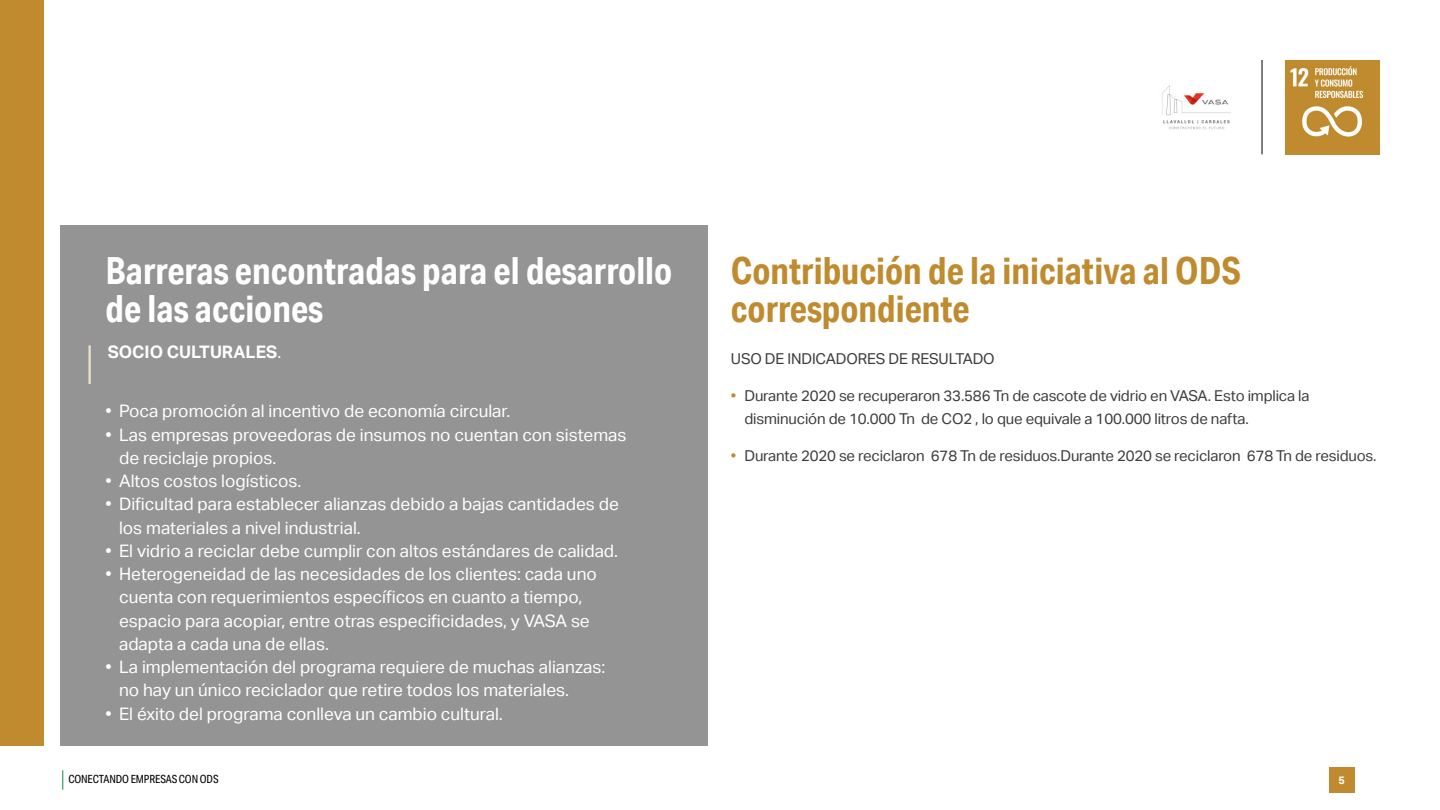
<style>
.page{position:relative;width:1440px;height:810px;background:#fff}
.page>*{position:absolute;margin:0;border:0;box-sizing:border-box;transform-origin:0 0}
.t1{font:700 37.5px/38.2px "Aktiv Grotesk Cd";color:#fff}
.t2{font:700 37.5px/38.2px "Aktiv Grotesk Cd";color:#bf8b2e}
.t3{font:17.25px/23.2px "Aktiv Grotesk";color:#fff}
.t4{font:700 17.25px "Aktiv Grotesk";color:#fff}
.t5{font:15px/23.2px "Aktiv Grotesk";letter-spacing:-.01em;color:#3c3c3b}
.t6{font:11.25px "Aktiv Grotesk Cd";letter-spacing:-.01em;color:#000}
.t7{font:700 10.88px "Aktiv Grotesk";color:#fff}
.s1{font-weight:400}
.s2{color:#bf8b2e}
</style>
<div class="page">
<svg style="left:62px;top:770px;width:1px;height:20px"></svg>
<img style="left:1285px;top:60px;width:95px;height:95px">
<hr style="left:1262px;top:60px;width:1px;height:94px;background:#000">
<div style="left:1329px;top:767px;width:25px;height:26px;background:#bf8b2e"></div>
<img style="left:1162px;top:85px;width:69px;height:45px">
<div style="left:0;top:0;width:44px;height:746px;background:#bf8b2e"></div>
<div style="left:60px;top:225px;width:648px;height:521px;background:#949494"></div>
<hr style="left:88px;top:345px;width:3px;height:39px;background:#efe2cb">
<h1 class="t1" style="left:106px;top:251px;width:568px">Barreras encontradas para el desarrollo de las acciones</h1>
<p class="t4" style="left:108px;top:342px;width:175px">SOCIO CULTURALES<span class="s1">.</span></p>
<p class="t3" style="left:106px;top:400px;width:406px">• Poca promoción al incentivo de economía circular.</p>
<p class="t3" style="left:119px;top:423px;width:509px;text-indent:-14px">• Las empresas proveedoras de insumos no cuentan con sistemas de reciclaje propios.</p>
<p class="t3" style="left:106px;top:469px;width:197px">• Altos costos logísticos.</p>
<p class="t3" style="left:119px;top:493px;width:501px;text-indent:-14px">• Dificultad para establecer alianzas debido a bajas cantidades de los materiales a nivel industrial.</p>
<p class="t3" style="left:106px;top:539px;width:514px">• El vidrio a reciclar debe cumplir con altos estándares de calidad.</p>
<p class="t3" style="left:119px;top:563px;width:479px;text-indent:-14px">• Heterogeneidad de las necesidades de los clientes: cada uno cuenta con requerimientos específicos en cuanto a tiempo, espacio para acopiar, entre otras especificidades, y VASA se adapta a cada una de ellas.</p>
<p class="t3" style="left:119px;top:656px;width:488px;text-indent:-14px">• La implementación del programa requiere de muchas alianzas: no hay un único reciclador que retire todos los materiales.</p>
<p class="t3" style="left:106px;top:702px;width:399px">• El éxito del programa conlleva un cambio cultural.</p>
<h1 class="t2" style="left:731px;top:251px;width:512px">Contribución de la iniciativa al ODS correspondiente</h1>
<p class="t5" style="left:731px;top:348px;width:265px">USO DE INDICADORES DE RESULTADO</p>
<p class="t5" style="left:744px;top:384px;width:567px;text-indent:-14px"><span class="s2">•</span> Durante 2020 se recuperaron 33.586 Tn de cascote de vidrio en VASA. Esto implica la disminución de 10.000 Tn de CO2 , lo que equivale a 100.000 litros de nafta.</p>
<p class="t5" style="left:731px;top:444px;width:647px"><span class="s2">•</span> Durante 2020 se reciclaron 678 Tn de residuos.Durante 2020 se reciclaron 678 Tn de residuos.</p>
<p class="t6" style="left:68px;top:773px;width:152px">CONECTANDO EMPRESAS CON ODS</p>
<p class="t7" style="left:1338px;top:774px;width:8px">5</p>
</div>
